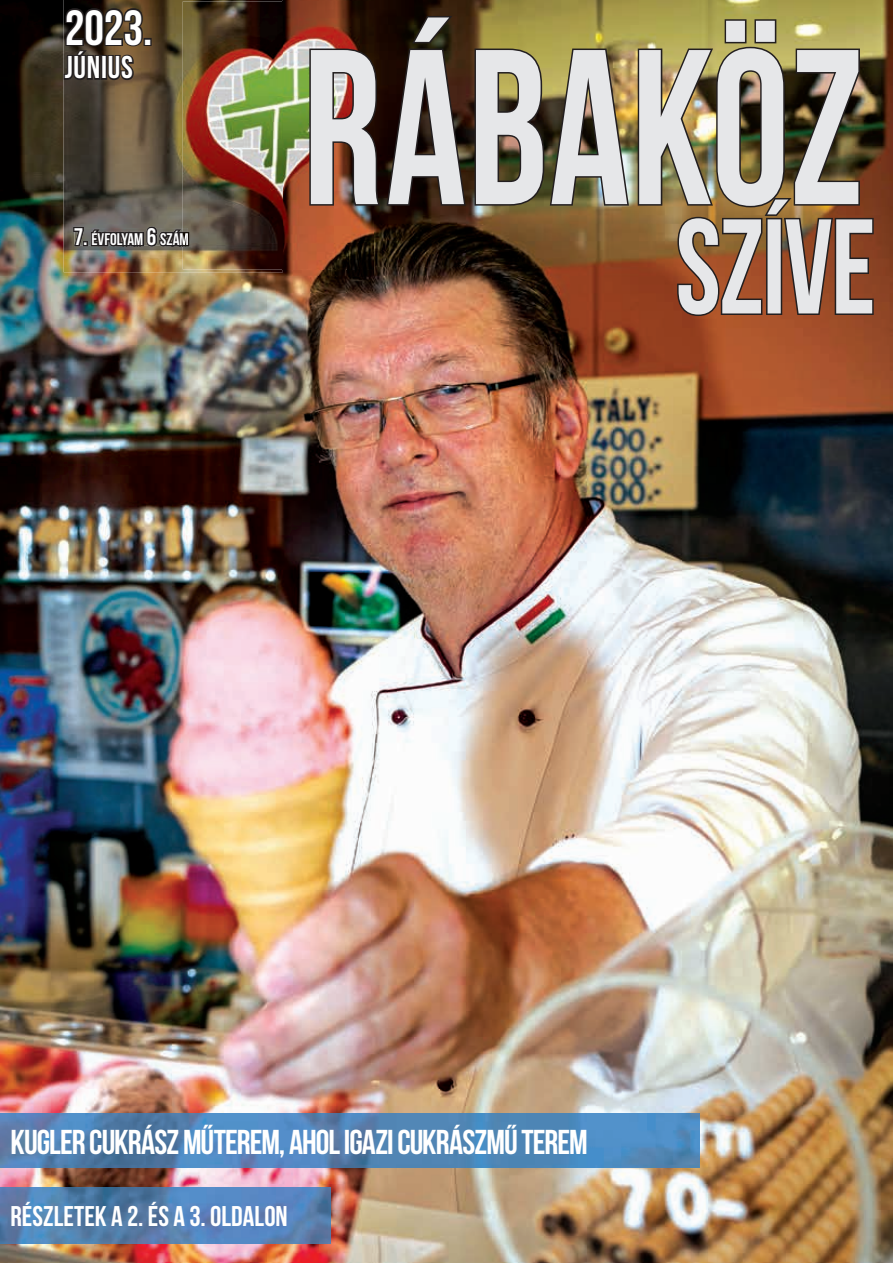
<style>
.page{position:relative;width:893px;height:1263px;background:#fff}
.page>*{position:absolute;margin:0;border:0;box-sizing:border-box;transform-origin:0 0}
.t1{font:220.05px "Bebas Neue";letter-spacing:.01em;color:#e6e7e9;scale:.89 1}
.t2{font:134.4px "Bebas Neue";letter-spacing:-.01em;color:#e6e7e9;scale:.89 1}
.t3{font:49.35px "Bebas Neue";color:#fff}
.t4{font:34.5px "Bebas Neue";letter-spacing:-.03em;color:#fff}
.t5{font:31.5px "Bebas Neue";letter-spacing:.025em;color:#fff}
.t6{font:28.5px "Bebas Neue";color:#fff}
.t7{font:16.8px "Bebas Neue";color:#fff}
.s1{font-size:24px}
</style>
<div class="page">
<img style="left:0;top:0;width:893px;height:1263px">
<img style="left:0;top:1113px;width:699px;height:54px">
<img style="left:64px;top:0;width:219px;height:272px">
<div style="left:144px;top:38px;width:8px;height:8px;border:3px solid #231f20"></div>
<svg style="left:62px;top:7px;width:82px;height:84px;background:#3b3025"></svg>
<img style="left:183px;top:2px;width:190px;height:267px">
<svg style="left:73px;top:227px;width:116px;height:20px;background:#413e3c"></svg>
<img style="left:308px;top:13px;width:159px;height:195px">
<img style="left:473px;top:18px;width:402px;height:301px">
<img style="left:0;top:1187px;width:331px;height:57px">
<h3 class="t3" style="left:65px;top:0;width:89px">2023.</h3>
<p class="t5" style="left:65px;top:50px;width:70px">JÚNIUS</p>
<p class="t7" style="left:74px;top:230px;width:116px"><span class="s1">7.</span> ÉVFOLYAM <span class="s1">6</span> SZÁM</p>
<h1 class="t1" style="left:303px;top:7px;width:631px">RÁBAKÖZ</h1>
<h2 class="t2" style="left:676px;top:193px;width:226px">SZÍVE</h2>
<p class="t4" style="left:10px;top:1123px;width:579px">KUGLER CUKRÁSZ MŰTEREM, AHOL IGAZI CUKRÁSZMŰ TEREM</p>
<p class="t6" style="left:10px;top:1200px;width:279px">RÉSZLETEK A 2. ÉS A 3. OLDALON</p>
</div>
